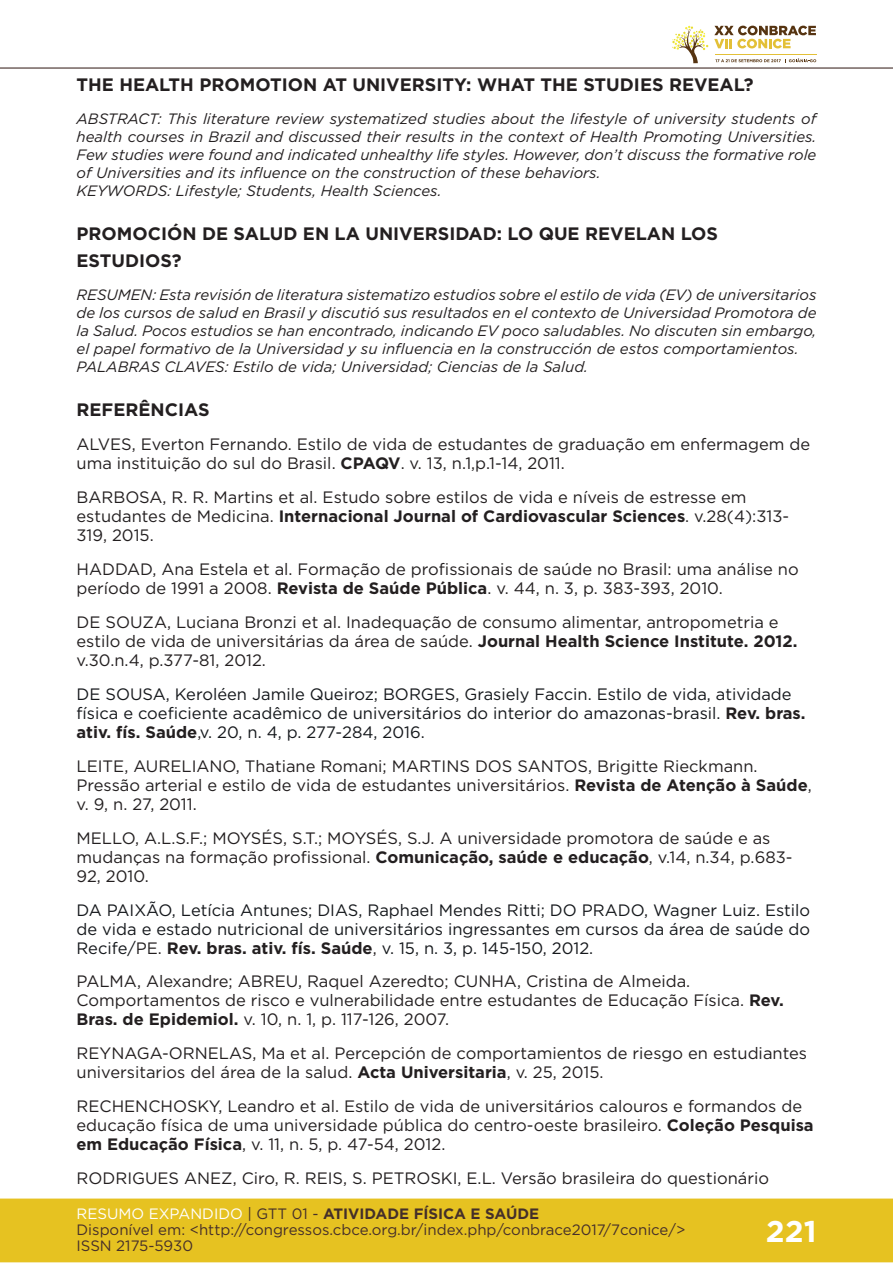
<style>
.page{position:relative;width:893px;height:1263px;background:#fff}
.page>*{position:absolute;margin:0;border:0;box-sizing:border-box;transform-origin:0 0}
.t1{font:700 30px "Gotham";color:#fff}
.t2{font:700 18px/27px "Gotham";color:#231f20}
.t3{font:16.5px/18.9px "Gotham";color:#231f20}
.t4{font:16.5px/18.9px "Gotham";color:#15181c}
.t5{font:italic 15px/18px "Gotham";color:#231f20}
.t6{font:15px/16px "Gotham";color:#462f2a}
.s1{font-weight:700}
.s2{font-weight:700;color:#231f20}
.s3{color:#231f20}
.s4{color:#fff}
.s5{color:#442f2a}
.s6{font-weight:700;color:#442f2a}
</style>
<div class="page">
<div style="left:0;top:1198px;width:893px;height:64px;background:#e6c221;border:2px solid #e6c221"></div>
<hr style="left:0;top:67px;width:893px;height:2px;background:#442f2a">
<svg style="left:672px;top:26px;width:144px;height:37px"></svg>
<p class="t2" style="left:77px;top:71px;width:679px">THE HEALTH PROMOTION AT UNIVERSITY: WHAT THE STUDIES REVEAL?</p>
<p class="t5" style="left:77px;top:109px;width:741px">ABSTRACT: This literature review systematized studies about the lifestyle of university students of health courses in Brazil and discussed their results in the context of Health Promoting Universities.<br>Few studies were found and indicated unhealthy life styles. However, don’t discuss the formative role of Universities and its influence on the construction of these behaviors.<br>KEYWORDS: Lifestyle; Students, Health Sciences.</p>
<p class="t2" style="left:77px;top:220px;width:643px">PROMOCIÓN DE SALUD EN LA UNIVERSIDAD: LO QUE REVELAN LOS<br>ESTUDIOS?</p>
<p class="t5" style="left:77px;top:285px;width:741px">RESUMEN: Esta revisión de literatura sistematizo estudios sobre el estilo de vida (EV) de universitarios de los cursos de salud en Brasil y discutió sus resultados en el contexto de Universidad Promotora de la Salud. Pocos estudios se han encontrado, indicando EV poco saludables. No discuten sin embargo, el papel formativo de la Universidad y su influencia en la construcción de estos comportamientos.<br>PALABRAS CLAVES: Estilo de vida; Universidad; Ciencias de la Salud.</p>
<p class="t2" style="left:77px;top:396px;width:135px">REFERÊNCIAS</p>
<p class="t3" style="left:77px;top:434px;width:735px">ALVES, Everton Fernando. Estilo de vida de estudantes de graduação em enfermagem de uma instituição do sul do Brasil. <span class="s1">CPAQV</span>. v. 13, n.1,p.1-14, 2011.</p>
<p class="t3" style="left:77px;top:487px;width:714px">BARBOSA, R. R. Martins et al. Estudo sobre estilos de vida e níveis de estresse em estudantes de Medicina. <span class="s1">Internacional Journal of Cardiovascular Sciences</span>. v.28(4):313-<br>319, 2015.</p>
<p class="t3" style="left:77px;top:559px;width:724px">HADDAD, Ana Estela et al. Formação de profissionais de saúde no Brasil: uma análise no período de 1991 a 2008. <span class="s1">Revista de Saúde Pública</span>. v. 44, n. 3, p. 383-393, 2010.</p>
<p class="t3" style="left:77px;top:612px;width:723px">DE SOUZA, Luciana Bronzi et al. Inadequação de consumo alimentar, antropometria e estilo de vida de universitárias da área de saúde. <span class="s1">Journal Health Science Institute. 2012. </span>v.30.n.4, p.377-81, 2012.</p>
<p class="t4" style="left:77px;top:684px;width:730px">DE SOUSA, Keroléen Jamile Queiroz; BORGES, Grasiely Faccin. Estilo de vida, atividade física e coeficiente acadêmico de universitários do interior do amazonas-brasil. <span class="s2">Rev. bras. ativ. fís. Saúde</span><span class="s3">,</span>v. 20, n. 4, p. 277-284, 2016.</p>
<p class="t3" style="left:77px;top:756px;width:737px">LEITE, AURELIANO, Thatiane Romani; MARTINS DOS SANTOS, Brigitte Rieckmann.<br>Pressão arterial e estilo de vida de estudantes universitários. <span class="s1">Revista de Atenção à Saúde</span>, v. 9, n. 27, 2011.</p>
<p class="t3" style="left:77px;top:828px;width:717px">MELLO, A.L.S.F.; MOYSÉS, S.T.; MOYSÉS, S.J. A universidade promotora de saúde e as mudanças na formação profissional. <span class="s1">Comunicação, saúde e educação</span>, v.14, n.34, p.683-<br>92, 2010.</p>
<p class="t4" style="left:77px;top:900px;width:735px;text-align:justify">DA PAIXÃO, Letícia Antunes; DIAS, Raphael Mendes Ritti; DO PRADO, Wagner Luiz. Estilo de vida e estado nutricional de universitários ingressantes em cursos da área de saúde do Recife/<span class="s3">PE.</span> <span class="s2">Rev. bras. ativ. fís. Saúde</span><span class="s3">,</span> v. 15, n. 3, p. 145-150, 2012.</p>
<p class="t3" style="left:77px;top:972px;width:709px">PALMA, Alexandre; ABREU, Raquel Azeredto; CUNHA, Cristina de Almeida.<br>Comportamentos de risco e vulnerabilidade entre estudantes de Educação Física. <span class="s1">Rev.<br>Bras. de Epidemiol.</span> v. 10, n. 1, p. 117-126, 2007.</p>
<p class="t3" style="left:77px;top:1044px;width:732px">REYNAGA-ORNELAS, Ma et al. Percepción de comportamientos de riesgo en estudiantes universitarios del área de la salud. <span class="s1">Acta Universitaria</span>, v. 25, 2015.</p>
<p class="t3" style="left:77px;top:1097px;width:739px">RECHENCHOSKY, Leandro et al. Estilo de vida de universitários calouros e formandos de educação física de uma universidade pública do centro-oeste brasileiro. <span class="s1">Coleção Pesquisa em Educação Física</span>, v. 11, n. 5, p. 47-54, 2012.</p>
<p class="t3" style="left:77px;top:1169px;width:694px">RODRIGUES ANEZ, Ciro, R. REIS, S. PETROSKI, E.L. Versão brasileira do questionário</p>
<p class="t6" style="left:77px;top:1205px;width:610px"><span class="s4">RESUMO EXPANDIDO</span> <span class="s5">| GTT 01 -</span> <span class="s6">ATIVIDADE FÍSICA E SAÚDE<br></span>Disponível em: &lt;http://congressos.cbce.org.br/index.php/conbrace2017/7conice/&gt;<br>ISSN 2175-5930</p>
<h1 class="t1" style="left:766px;top:1212px;width:52px">221</h1>
</div>
